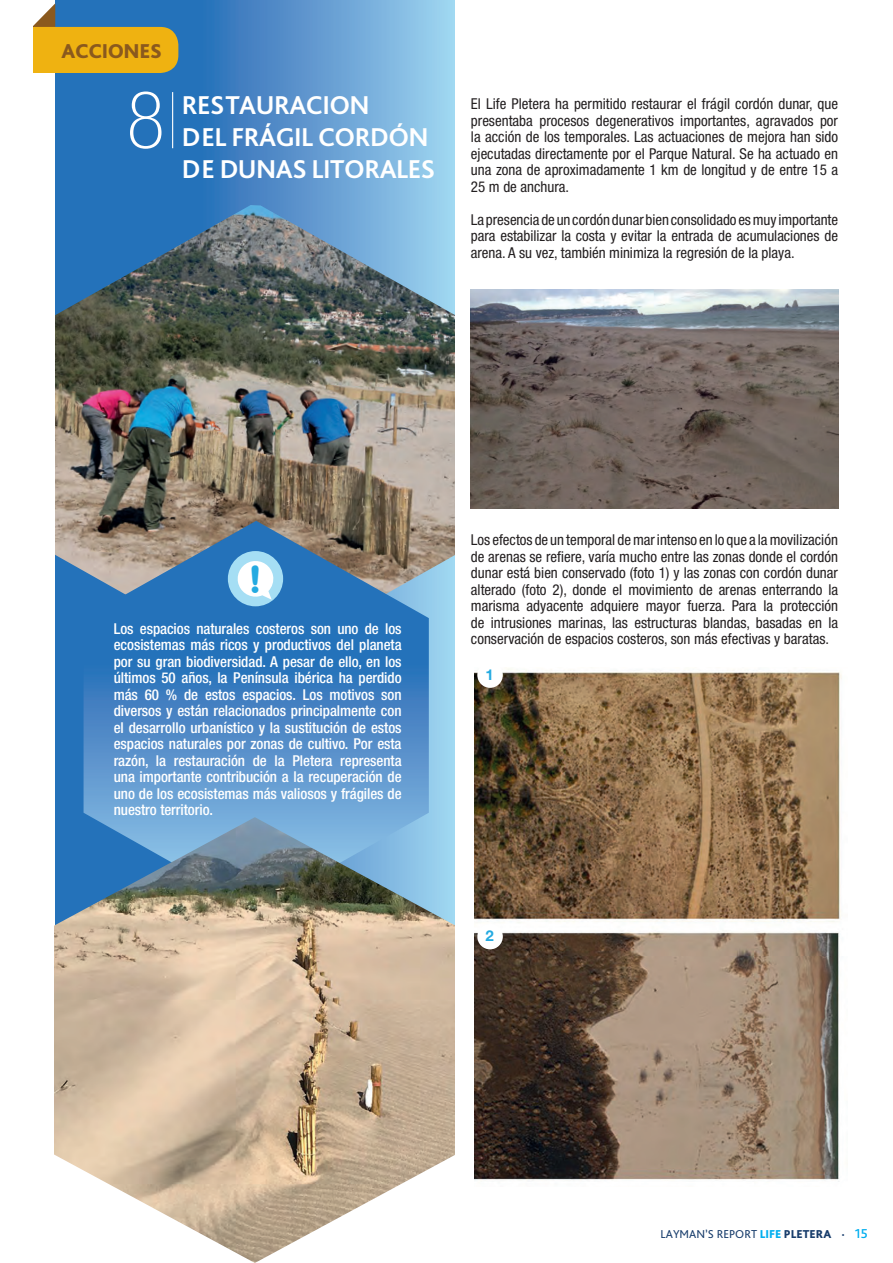
<style>
.page{position:relative;width:893px;height:1263px;background:#fff}
.page>*{position:absolute;margin:0;border:0;box-sizing:border-box;transform-origin:0 0}
.t1{font:100 condensed 79.5px "Helvetica Neue LT Pro";color:#fff}
.t2{font:800 38.4px "Arial Rounded MT";color:#24aae1}
.t3{font:700 27px "Bliss Pro";letter-spacing:-.02em;color:#fff}
.t4{font:800 21px "Bliss Pro";letter-spacing:-.02em;color:#8a591e}
.t5{font:condensed 15px/16.5px "Helvetica Neue LT Pro";color:#231f20;text-align:justify}
.t6{font:500 condensed 15px/16.5px "Helvetica Neue LT Pro";letter-spacing:-.005em;color:#fff;text-align:justify}
.t7{font:700 15px "Helvetica Neue LT Pro";color:#24aae1}
.t8{font:12px "Bliss Pro";color:#183d6c}
.s1{font-weight:800;color:#00aeef}
.s2{font-weight:800}
.s3{font-weight:500;font-size:13.5px;color:#00aeef}
</style>
<div class="page">
<svg style="left:55px;top:0;width:400px;height:817px;background:#5293cc"></svg>
<img style="left:55px;top:205px;width:400px;height:445px">
<svg style="left:33px;top:3px;width:22px;height:24px"></svg>
<div style="left:16px;top:27px;width:162px;height:46px;background:#efb211;border-radius:18px"></div>
<div style="left:9px;top:12px;width:24px;height:68px;background:#fff"></div>
<hr style="left:172px;top:92px;width:1px;height:56px;background:#fff">
<img style="left:474px;top:669px;width:368px;height:513px">
<svg style="left:84px;top:521px;width:345px;height:296px;background:#4e84b7"></svg>
<div style="left:228px;top:551px;width:55px;height:55px;background:#a5def4;border-radius:50%"></div>
<svg style="left:236px;top:561px;width:38px;height:39px"></svg>
<img style="left:54px;top:817px;width:401px;height:446px">
<img style="left:471px;top:289px;width:367px;height:219px">
<div style="left:477px;top:662px;width:26px;height:26px;background:#fff;border-radius:50%"></div>
<div style="left:477px;top:924px;width:26px;height:25px;background:#fff;border-radius:50%"></div>
<p class="t4" style="left:62px;top:38px;width:102px">ACCIONES</p>
<h1 class="t1" style="left:127px;top:76px;width:40px">8</h1>
<p class="t3" style="left:182px;top:88px;width:190px">RESTAURACION</p>
<p class="t3" style="left:182px;top:120px;width:249px">DEL FRÁGIL CORDÓN</p>
<p class="t3" style="left:182px;top:153px;width:255px">DE DUNAS LITORALES</p>
<p class="t5" style="left:471px;top:96px;width:369px">El Life Pletera ha permitido restaurar el frágil cordón dunar, que presentaba procesos degenerativos importantes, agravados por la acción de los temporales. Las actuaciones de mejora han sido ejecutadas directamente por el Parque Natural. Se ha actuado en una zona de aproximadamente 1 km de longitud y de entre 15 a 25 m de anchura.</p>
<p class="t5" style="left:471px;top:211px;width:369px">La presencia de un cordón dunar bien consolidado es muy importante para estabilizar la costa y evitar la entrada de acumulaciones de arena. A su vez, también minimiza la regresión de la playa.</p>
<h2 class="t2" style="left:249px;top:556px;width:14px">!</h2>
<p class="t6" style="left:114px;top:620px;width:289px">Los espacios naturales costeros son uno de los ecosistemas más ricos y productivos del planeta por su gran biodiversidad. A pesar de ello, en los últimos 50 años, la Península ibérica ha perdido más 60 % de estos espacios. Los motivos son diversos y están relacionados principalmente con el desarrollo urbanístico y la sustitución de estos espacios naturales por zonas de cultivo. Por esta razón, la restauración de la Pletera representa una importante contribución a la recuperación de uno de los ecosistemas más valiosos y frágiles de nuestro territorio.</p>
<p class="t5" style="left:471px;top:531px;width:369px">Los efectos de un temporal de mar intenso en lo que a la movilización de arenas se refiere, varía mucho entre las zonas donde el cordón dunar está bien conservado (foto 1) y las zonas con cordón dunar alterado (foto 2), donde el movimiento de arenas enterrando la marisma adyacente adquiere mayor fuerza. Para la protección de intrusiones marinas, las estructuras blandas, basadas en la conservación de espacios costeros, son más efectivas y baratas.</p>
<p class="t7" style="left:486px;top:665px;width:10px">1</p>
<p class="t7" style="left:486px;top:926px;width:10px">2</p>
<p class="t8" style="left:661px;top:1227px;width:209px">LAYMAN’S REPORT <span class="s1">LIFE</span> <span class="s2">PLETERA ·</span> <span class="s3">15</span></p>
</div>
